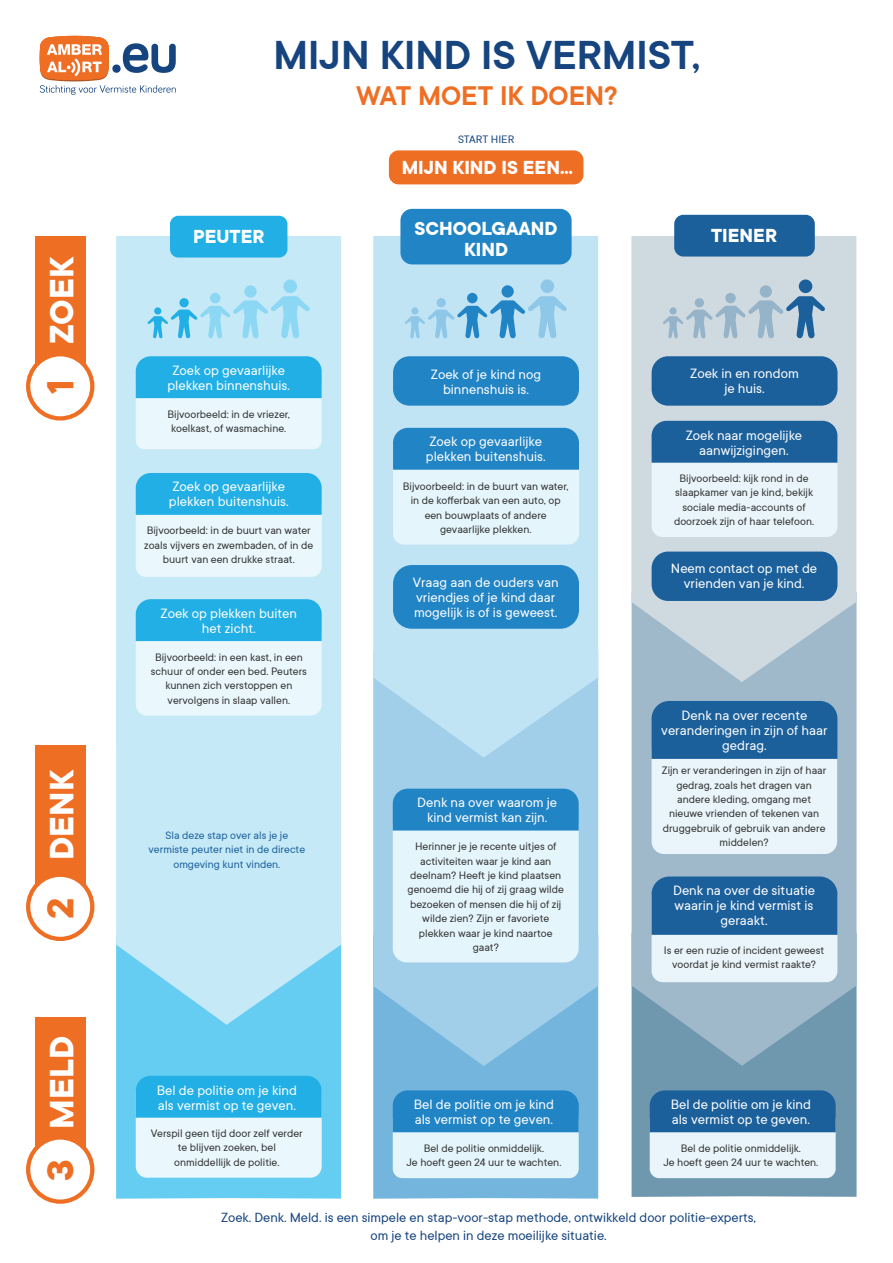
<style>
.page{position:relative;width:893px;height:1263px;background:#fff}
.page>*{position:absolute;margin:0;border:0;box-sizing:border-box;transform-origin:0 0}
.t1{font:600 45px "TT Commons Classic";color:#15447f}
.t2{font:700 42px "TT Commons Classic";color:#ee6e24}
.t3{font:700 37.5px "TT Commons Classic";color:#fff}
.t4{font:600 30px "TT Commons Classic";color:#ee6e24}
.t5{font:700 21px/21px "TT Commons Classic";color:#fff;text-align:center}
.t6{font:15px/15px "TT Commons Classic";color:#fff;text-align:center}
.t7{font:14.7px/17.7px "TT Commons Classic";color:#15447f;text-align:center}
.t8{font:12px/14.4px "TT Commons Classic";color:#313232;text-align:center}
.t9{font:12px/14.4px "TT Commons Classic";color:#1b609b;text-align:center}
.t10{font:12px "TT Commons Classic";color:#15447f}
</style>
<div class="page">
<svg style="left:40px;top:36px;width:136px;height:59px"></svg>
<div style="left:632px;top:1066px;width:224px;height:131px;background:#6f98af"></div>
<svg style="left:632px;top:682px;width:224px;height:384px;background:#93b1c3"></svg>
<div style="left:373px;top:1066px;width:225px;height:133px;background:#74b5dd"></div>
<svg style="left:373px;top:758px;width:225px;height:308px;background:#97c8e6"></svg>
<div style="left:116px;top:1025px;width:225px;height:174px;background:#65cdf2"></div>
<svg style="left:116px;top:825px;width:225px;height:200px;background:#b2e3f5"></svg>
<svg style="left:373px;top:236px;width:225px;height:522px;background:#bbe0f3"></svg>
<div style="left:393px;top:565px;width:186px;height:64px;background:#2184c5;border-radius:19px"></div>
<div style="left:393px;top:356px;width:186px;height:50px;background:#2184c5;border-radius:17px"></div>
<div style="left:116px;top:236px;width:225px;height:589px;background:#c6e9f7"></div>
<div style="left:136px;top:498px;width:186px;height:79px;background:#eaf7fd;border-radius:10px"></div>
<div style="left:136px;top:622px;width:186px;height:94px;background:#eaf7fd;border-radius:11px"></div>
<svg style="left:136px;top:356px;width:186px;height:93px;background:#90d6f2"></svg>
<div style="left:136px;top:473px;width:186px;height:42px;background:#21afe5"></div>
<div style="left:136px;top:599px;width:186px;height:42px;background:#21afe5"></div>
<div style="left:652px;top:737px;width:185px;height:117px;background:#e9f5fa;border-radius:12px"></div>
<div style="left:652px;top:886px;width:185px;height:96px;background:#e9f5fa;border-radius:11px"></div>
<div style="left:652px;top:701px;width:185px;height:58px;background:#1b609b"></div>
<div style="left:652px;top:876px;width:185px;height:59px;background:#1b609b"></div>
<div style="left:136px;top:1081px;width:186px;height:97px;background:#eaf7fd;border-radius:11px"></div>
<div style="left:393px;top:811px;width:186px;height:151px;background:#e5f5fc;border-radius:14px"></div>
<div style="left:393px;top:789px;width:186px;height:41px;background:#2184c5"></div>
<div style="left:136px;top:1076px;width:186px;height:42px;background:#21afe5"></div>
<div style="left:393px;top:1111px;width:186px;height:67px;background:#e5f5fc;border-radius:9px"></div>
<div style="left:393px;top:1090px;width:186px;height:42px;background:#2184c5"></div>
<div style="left:650px;top:1111px;width:186px;height:67px;background:#e9f5fa;border-radius:9px"></div>
<div style="left:650px;top:1090px;width:186px;height:42px;background:#1b609b"></div>
<div style="left:170px;top:216px;width:117px;height:41px;background:#21afe5;border-radius:8px"></div>
<div style="left:389px;top:150px;width:194px;height:34px;background:#ee6e24;border-radius:10px"></div>
<div style="left:393px;top:452px;width:186px;height:93px;background:#e5f5fc;border-radius:11px"></div>
<div style="left:393px;top:428px;width:186px;height:42px;background:#2184c5"></div>
<div style="left:400px;top:209px;width:172px;height:55px;background:#2184c5;border-radius:12px"></div>
<svg style="left:631px;top:236px;width:225px;height:446px;background:#c5d3dc"></svg>
<div style="left:652px;top:445px;width:185px;height:92px;background:#e9f5fa;border-radius:11px"></div>
<div style="left:652px;top:421px;width:185px;height:42px;background:#1b609b"></div>
<div style="left:674px;top:215px;width:141px;height:42px;background:#1b609b;border-radius:9px"></div>
<div style="left:652px;top:552px;width:185px;height:49px;background:#1b609b;border-radius:17px"></div>
<div style="left:652px;top:356px;width:185px;height:50px;background:#1b609b;border-radius:17px"></div>
<div style="left:35px;top:236px;width:50px;height:158px;background:#ee6e24"></div>
<div style="left:28px;top:354px;width:64px;height:64px;background:#fff;border-radius:50%"></div>
<div style="left:26px;top:352px;width:68px;height:68px;border:4px solid #ee6e24;border-radius:50%"></div>
<div style="left:35px;top:746px;width:50px;height:169px;background:#ee6e24"></div>
<div style="left:28px;top:875px;width:64px;height:64px;background:#fff;border-radius:50%"></div>
<div style="left:26px;top:873px;width:68px;height:68px;border:4px solid #ee6e24;border-radius:50%"></div>
<div style="left:35px;top:1017px;width:50px;height:161px;background:#ee6e24"></div>
<div style="left:28px;top:1137px;width:64px;height:64px;background:#fff;border-radius:50%"></div>
<div style="left:26px;top:1135px;width:68px;height:69px;border:4px solid #ee6e24;border-radius:50%"></div>
<svg style="left:405px;top:279px;width:162px;height:59px;background:#a4d2ec"></svg>
<svg style="left:147px;top:279px;width:163px;height:59px;background:#aee1f4"></svg>
<div style="left:799px;top:279px;width:13px;height:14px;background:#1b609b;border-radius:50%"></div>
<div style="left:760px;top:285px;width:12px;height:13px;background:#95b3c9;border-radius:6px"></div>
<div style="left:725px;top:293px;width:11px;height:10px;background:#95b3c9;border-radius:5px"></div>
<svg style="left:663px;top:296px;width:162px;height:43px;background:#acc2d2"></svg>
<h3 class="t3" style="left:37px;top:344px;width:89px;rotate:-90deg">ZOEK</h3>
<h2 class="t2" style="left:33px;top:394px;width:16px;rotate:-90deg">1</h2>
<h3 class="t3" style="left:37px;top:860px;width:92px;rotate:-90deg">DENK</h3>
<h2 class="t2" style="left:33px;top:919px;width:23px;rotate:-90deg">2</h2>
<h3 class="t3" style="left:37px;top:1129px;width:94px;rotate:-90deg">MELD</h3>
<h2 class="t2" style="left:33px;top:1181px;width:23px;rotate:-90deg">3</h2>
<h1 class="t1" style="left:273px;top:26px;width:429px">MIJN KIND IS VERMIST,</h1>
<h3 class="t4" style="left:356px;top:76px;width:263px">WAT MOET IK DOEN?</h3>
<p class="t10" style="left:458px;top:132px;width:58px">START HIER</p>
<h3 class="t5" style="left:193px;top:225px;width:73px">PEUTER</h3>
<p class="t6" style="left:167px;top:363px;width:124px">Zoek op gevaarlijke plekken binnenshuis.</p>
<p class="t8" style="left:168px;top:406px;width:124px">Bijvoorbeeld: in de vriezer, koelkast, of wasmachine.</p>
<p class="t6" style="left:169px;top:478px;width:121px;text-align:left">Zoek op gevaarlijke plekken buitenshuis.</p>
<p class="t8" style="left:144px;top:523px;width:171px">Bijvoorbeeld: in de buurt van water zoals vijvers en zwembaden, of in de buurt van een drukke straat.</p>
<p class="t6" style="left:161px;top:605px;width:138px">Zoek op plekken buiten het zicht.</p>
<p class="t8" style="left:151px;top:649px;width:158px">Bijvoorbeeld: in een kast, in een schuur of onder een bed. Peuters kunnen zich verstoppen en vervolgens in slaap vallen.</p>
<p class="t9" style="left:149px;top:828px;width:158px">Sla deze stap over als je je vermiste peuter niet in de directe omgeving kunt vinden.</p>
<p class="t6" style="left:157px;top:1082px;width:142px;text-align:left">Bel de politie om je kind als vermist op te geven.</p>
<p class="t8" style="left:151px;top:1126px;width:154px">Verspil geen tijd door zelf verder te blijven zoeken, bel onmiddellijk de politie.</p>
<h3 class="t5" style="left:402px;top:156px;width:173px">MIJN KIND IS EEN…</h3>
<h3 class="t5" style="left:415px;top:217px;width:145px">SCHOOLGAAND<br>KIND</h3>
<p class="t6" style="left:431px;top:367px;width:112px">Zoek of je kind nog binnenshuis is.</p>
<p class="t6" style="left:426px;top:433px;width:121px;text-align:left">Zoek op gevaarlijke plekken buitenshuis.</p>
<p class="t8" style="left:403px;top:478px;width:167px">Bijvoorbeeld: in de buurt van water, in de kofferbak van een auto, op een bouwplaats of andere gevaarlijke plekken.</p>
<p class="t6" style="left:413px;top:574px;width:147px;text-align:left">Vraag aan de ouders van vriendjes of je kind daar mogelijk is of is geweest.</p>
<p class="t6" style="left:417px;top:794px;width:141px">Denk na over waarom je kind vermist kan zijn.</p>
<p class="t8" style="left:408px;top:839px;width:158px">Herinner je je recente uitjes of activiteiten waar je kind aan deelnam? Heeft je kind plaatsen genoemd die hij of zij graag wilde bezoeken of mensen die hij of zij wilde zien? Zijn er favoriete plekken waar je kind naartoe gaat?</p>
<p class="t6" style="left:414px;top:1096px;width:142px;text-align:left">Bel de politie om je kind als vermist op te geven.</p>
<p class="t8" style="left:406px;top:1140px;width:156px">Bel de politie onmiddelijk.<br>Je hoeft geen 24 uur te wachten.</p>
<h3 class="t5" style="left:711px;top:225px;width:67px">TIENER</h3>
<p class="t6" style="left:690px;top:365px;width:110px">Zoek in en rondom je huis.</p>
<p class="t6" style="left:686px;top:427px;width:118px">Zoek naar mogelijke aanwijzigingen.</p>
<p class="t8" style="left:674px;top:470px;width:141px">Bijvoorbeeld: kijk rond in de slaapkamer van je kind, bekijk sociale media-accounts of doorzoek zijn of haar telefoon.</p>
<p class="t6" style="left:671px;top:561px;width:148px">Neem contact op met de vrienden van je kind.</p>
<p class="t6" style="left:661px;top:707px;width:168px">Denk na over recente veranderingen in zijn of haar gedrag.</p>
<p class="t8" style="left:662px;top:763px;width:166px">Zijn er veranderingen in zijn of haar gedrag, zoals het dragen van andere kleding, omgang met nieuwe vrienden of tekenen van druggebruik of gebruik van andere middelen?</p>
<p class="t6" style="left:673px;top:882px;width:143px">Denk na over de situatie waarin je kind vermist is geraakt.</p>
<p class="t8" style="left:664px;top:942px;width:162px">Is er een ruzie of incident geweest voordat je kind vermist raakte?</p>
<p class="t6" style="left:671px;top:1096px;width:142px;text-align:left">Bel de politie om je kind als vermist op te geven.</p>
<p class="t8" style="left:663px;top:1140px;width:156px">Bel de politie onmiddelijk.<br>Je hoeft geen 24 uur te wachten.</p>
<p class="t7" style="left:221px;top:1208px;width:536px">Zoek. Denk. Meld. is een simpele en stap-voor-stap methode, ontwikkeld door politie-experts, om je te helpen in deze moeilijke situatie.</p>
</div>
